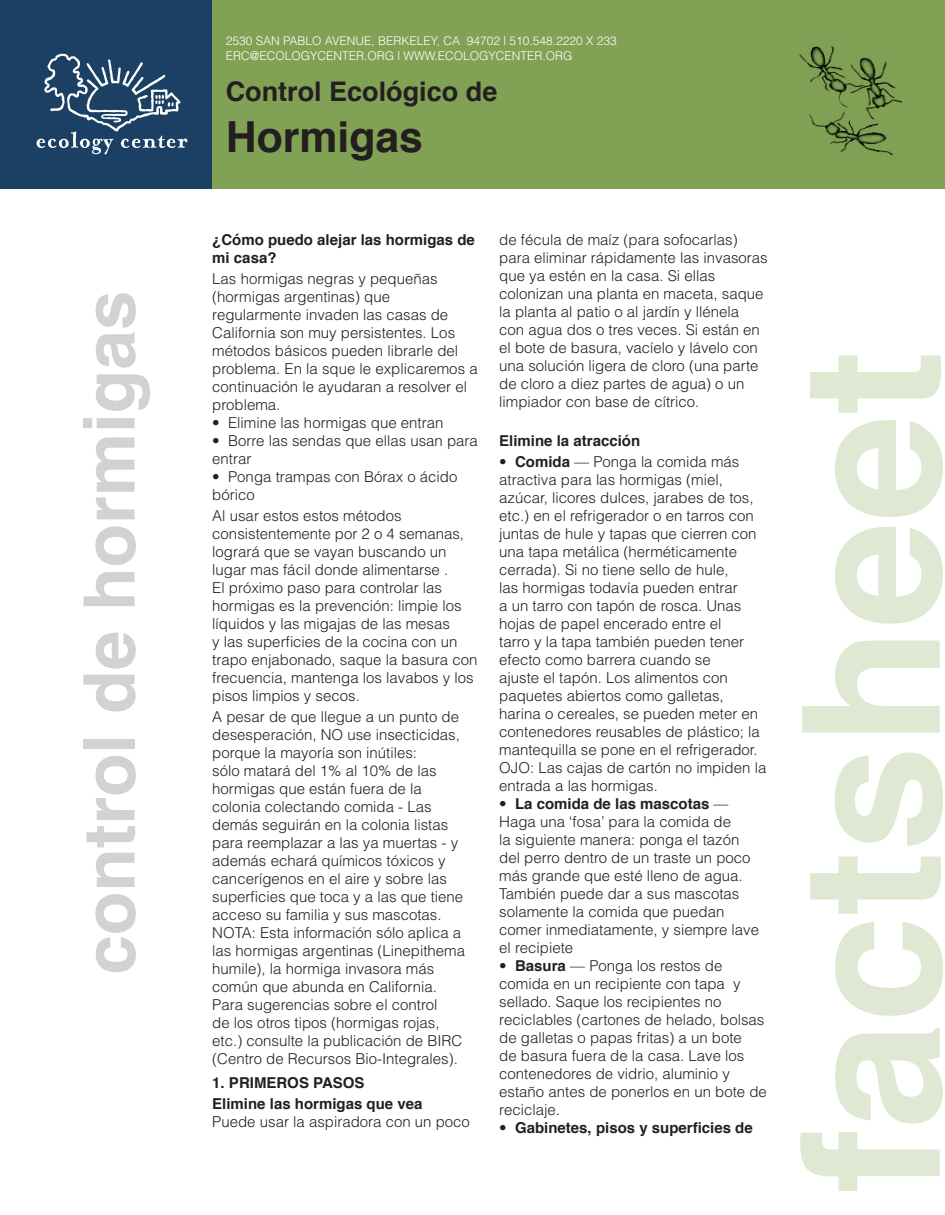
<style>
.page{position:relative;width:945px;height:1215px;background:#fff}
.page>*{position:absolute;margin:0;border:0;box-sizing:border-box;transform-origin:0 0}
.t1{font:700 191.85px "Helvetica";color:#dfe8d3}
.t2{font:700 71.1px "Helvetica";color:#d1d2d4}
.t3{font:700 42.75px "Helvetica";color:#231f20}
.t4{font:700 27px "Helvetica";color:#231f20}
.t5{font:300 15px/18px "Helvetica";color:#231f20}
.t6{font:700 15px/18px "Helvetica";color:#231f20}
.t7{font:300 12px/14.4px "Helvetica";color:#fff}
.s1{font-weight:700}
.s2{font-weight:300}
</style>
<div class="page">
<div style="left:169px;top:0;width:776px;height:189px;background:#81a155"></div>
<div style="left:0;top:0;width:212px;height:189px;background:#1b4064"></div>
<img style="left:36px;top:53px;width:152px;height:102px">
<img style="left:799px;top:30px;width:102px;height:126px">
<h2 class="t2" style="left:61px;top:975px;width:686px;rotate:-90deg">control de hormigas</h2>
<p class="t7" style="left:226px;top:34px;width:393px">2530 San Pablo Avenue, Ber keley, CA 94702 | 510.548.2220 x 233 erc</p>
<p class="t7" style="left:250px;top:48px;width:324px">@ecologycenter .org | www.ecologycenter .org</p>
<h3 class="t4" style="left:226px;top:73px;width:273px">Control Ecológico de</h3>
<h3 class="t3" style="left:226px;top:108px;width:199px">Hormigas</h3>
<p class="t6" style="left:212px;top:231px;width:264px">¿Cómo puedo alejar las hormigas de mi casa?</p>
<p class="t5" style="left:212px;top:269px;width:267px">Las hormigas negras y pequeñas (hormigas argentinas) que regularmente invaden las casas de<br>California son muy persistentes. Los métodos básicos pueden librarle del problema. En la sque le explicaremos a continuación le ayudaran a resolver el problema.</p>
<p class="t5" style="left:212px;top:413px;width:233px">• Elimine las hormigas que entran</p>
<p class="t5" style="left:212px;top:431px;width:267px">• Borre las sendas que ellas usan para entrar</p>
<p class="t5" style="left:212px;top:467px;width:247px">• Ponga trampas con Bórax o ácido bórico</p>
<p class="t5" style="left:212px;top:506px;width:267px">Al usar estos estos métodos consistentemente por 2 o 4 semanas, logrará que se vayan buscando un lugar mas fácil donde alimentarse .<br>El próximo paso para controlar las hormigas es la prevención: limpie los líquidos y las migajas de las mesas<br>y las superficies de la cocina con un trapo enjabonado, saque la basura con frecuencia, mantenga los lavabos y los pisos limpios y secos.</p>
<p class="t5" style="left:212px;top:707px;width:254px">A pesar de que llegue a un punto de desesperación, NO use insecticidas, porque la mayoría son inútiles:<br>sólo matará del 1% al 10% de las hormigas que están fuera de la colonia colectando comida - Las demás seguirán en la colonia listas para reemplazar a las ya muertas - y además echará químicos tóxicos y cancerígenos en el aire y sobre las superficies que toca y a las que tiene acceso su familia y sus mascotas.<br>NOTA: Esta información sólo aplica a las hormigas argentinas (Linepithema humile), la hormiga invasora más común que abunda en California.<br>Para sugerencias sobre el control<br>de los otros tipos (hormigas rojas, etc.) consulte la publicación de BIRC (Centro de Recursos Bio-Integrales).</p>
<p class="t6" style="left:212px;top:1073px;width:212px;line-height:21px">1. PRIMEROS PASOS<br>Elimine las hormigas que vea</p>
<p class="t5" style="left:212px;top:1113px;width:259px">Puede usar la aspiradora con un poco</p>
<p class="t5" style="left:499px;top:230px;width:270px">de fécula de maíz (para sofocarlas) para eliminar rápidamente las invasoras que ya estén en la casa. Si ellas colonizan una planta en maceta, saque la planta al patio o al jardín y llénela con agua dos o tres veces. Si están en el bote de basura, vacíelo y lávelo con una solución ligera de cloro (una parte de cloro a diez partes de agua) o un limpiador con base de cítrico.</p>
<p class="t6" style="left:499px;top:433px;width:142px">Elimine la atracción</p>
<p class="t5" style="left:499px;top:452px;width:269px">• <span class="s1">Comida</span> — Ponga la comida más atractiva para las hormigas (miel, azúcar, licores dulces, jarabes de tos, etc.) en el refrigerador o en tarros con juntas de hule y tapas que cierren con una tapa metálica (herméticamente cerrada). Si no tiene sello de hule,<br>las hormigas todavía pueden entrar<br>a un tarro con tapón de rosca. Unas hojas de papel encerado entre el<br>tarro y la tapa también pueden tener efecto como barrera cuando se<br>ajuste el tapón. Los alimentos con paquetes abiertos como galletas, harina o cereales, se pueden meter en contenedores reusables de plástico; la mantequilla se pone en el refrigerador.<br>OJO: Las cajas de cartón no impiden la entrada a las hormigas.</p>
<p class="t5" style="left:499px;top:794px;width:261px">• <span class="s1">La comida de las mascotas</span> —<br>Haga una ‘fosa’ para la comida de<br>la siguiente manera: ponga el tazón del perro dentro de un traste un poco más grande que esté lleno de agua.<br>También puede dar a sus mascotas solamente la comida que puedan comer inmediatamente, y siempre lave el recipiete</p>
<p class="t5" style="left:499px;top:956px;width:269px">• <span class="s1">Basura</span> — Ponga los restos de comida en un recipiente con tapa y sellado. Saque los recipientes no reciclables (cartones de helado, bolsas de galletas o papas fritas) a un bote<br>de basura fuera de la casa. Lave los contenedores de vidrio, aluminio y estaño antes de ponerlos en un bote de reciclaje.</p>
<p class="t6" style="left:499px;top:1120px;width:255px"><span class="s2">•</span> Gabinetes, pisos y superficies de</p>
<h1 class="t1" style="left:741px;top:1193px;width:844px;rotate:-90deg">factsheet</h1>
</div>
